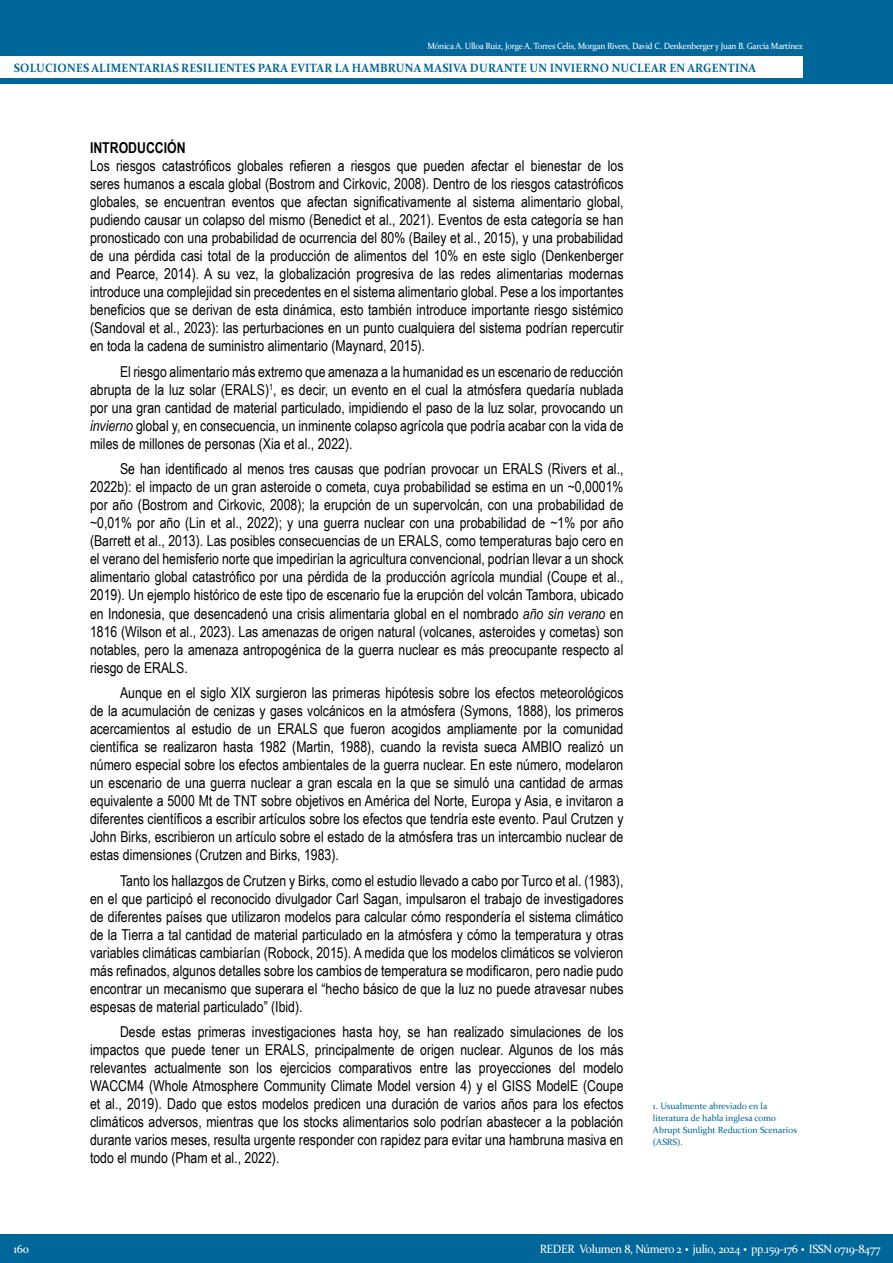
<style>
.page{position:relative;width:893px;height:1263px;background:#fff}
.page>*{position:absolute;margin:0;border:0;box-sizing:border-box;transform-origin:0 0}
.Cuerpo{font:15px/18px "Arial Narrow";color:#000;text-align:justify}
.Cuerpo_PRIMER_PÁRRAF{font:15px/18px "Arial Narrow";color:#000;text-align:justify}
.Subtítulos{font:700 15px "Arial Narrow";color:#000}
.t1{font:700 12px "Constantia";letter-spacing:.02em;color:#00679b;scale:.95 1}
.t2{font:12px "Constantia";letter-spacing:-.025em;color:#fff;scale:.95 1}
.Notas{font:9px/12px "Constantia";color:#00679b}
.t3{font:9px "Constantia";letter-spacing:-.025em;color:#fff;scale:.95 1}
.s1{font-style:italic}
.s2{font-weight:700;font-size:18px}
</style>
<div class="page">
<div style="left:0;top:0;width:893px;height:84px;background:#00679b"></div>
<div style="left:0;top:56px;width:803px;height:22px;background:#fff"></div>
<div style="left:0;top:1234px;width:893px;height:29px;background:#00679b"></div>
<p class="t3" style="left:427px;top:40px;width:397px">Mónica A. Ulloa Ruiz, Jorge A. Torres Celis, Morgan Rivers, David C. Denkenberger y Juan B. García Martínez</p>
<p class="t1" style="left:14px;top:59px;width:783px">SOLUCIONES ALIMENTARIAS RESILIENTES PARA EVITAR LA HAMBRUNA MASIVA DURANTE UN INVIERNO NUCLEAR EN ARGENTINA</p>
<p class="Subtítulos" style="left:90px;top:137px;width:97px">INTRODUCCIÓN</p>
<p class="Cuerpo_PRIMER_PÁRRAF" style="left:90px;top:157px;width:535px">Los riesgos catastróficos globales refieren a riesgos que pueden afectar el bienestar de los seres humanos a escala global (Bostrom and Cirkovic, 2008). Dentro de los riesgos catastróficos globales, se encuentran eventos que afectan significativamente al sistema alimentario global, pudiendo causar un colapso del mismo (Benedict et al., 2021). Eventos de esta categoría se han pronosticado con una probabilidad de ocurrencia del 80% (Bailey et al., 2015), y una probabilidad de una pérdida casi total de la producción de alimentos del 10% en este siglo (Denkenberger and Pearce, 2014). A su vez, la globalización progresiva de las redes alimentarias modernas introduce una complejidad sin precedentes en el sistema alimentario global. Pese a los importantes beneficios que se derivan de esta dinámica, esto también introduce importante riesgo sistémico (Sandoval et al., 2023): las perturbaciones en un punto cualquiera del sistema podrían repercutir en toda la cadena de suministro alimentario (Maynard, 2015).</p>
<p class="Cuerpo" style="left:90px;top:362px;width:535px;text-indent:30px">El riesgo alimentario más extremo que amenaza a la humanidad es un escenario de reducción abrupta de la luz solar (ERALS)<sup>1</sup>, es decir, un evento en el cual la atmósfera quedaría nublada por una gran cantidad de material particulado, impidiendo el paso de la luz solar, provocando un <span class="s1">invierno</span> global y, en consecuencia, un inminente colapso agrícola que podría acabar con la vida de miles de millones de personas (Xia et al., 2022).</p>
<p class="Cuerpo" style="left:90px;top:460px;width:535px;text-indent:30px">Se han identificado al menos tres causas que podrían provocar un ERALS (Rivers et al., 2022b): el impacto de un gran asteroide o cometa, cuya probabilidad se estima en un ~0,0001% por año (Bostrom and Cirkovic, 2008); la erupción de un supervolcán, con una probabilidad de ~0,01% por año (Lin et al., 2022); y una guerra nuclear con una probabilidad de ~1% por año (Barrett et al., 2013). Las posibles consecuencias de un ERALS, como temperaturas bajo cero en el verano del hemisferio norte que impedirían la agricultura convencional, podrían llevar a un shock alimentario global catastrófico por una pérdida de la producción agrícola mundial (Coupe et al., 2019). Un ejemplo histórico de este tipo de escenario fue la erupción del volcán Tambora, ubicado en Indonesia, que desencadenó una crisis alimentaria global en el nombrado <span class="s1">año sin verano</span> en 1816 (Wilson et al., 2023). Las amenazas de origen natural (volcanes, asteroides y cometas) son notables, pero la amenaza antropogénica de la guerra nuclear es más preocupante respecto al riesgo de ERALS.</p>
<p class="Cuerpo" style="left:90px;top:683px;width:535px;text-indent:30px">Aunque en el siglo XIX surgieron las primeras hipótesis sobre los efectos meteorológicos de la acumulación de cenizas y gases volcánicos en la atmósfera (Symons, 1888), los primeros acercamientos al estudio de un ERALS que fueron acogidos ampliamente por la comunidad científica se realizaron hasta 1982 (Martin, 1988), cuando la revista sueca AMBIO realizó un número especial sobre los efectos ambientales de la guerra nuclear. En este número, modelaron un escenario de una guerra nuclear a gran escala en la que se simuló una cantidad de armas equivalente a 5000 Mt de TNT sobre objetivos en América del Norte, Europa y Asia, e invitaron a diferentes científicos a escribir artículos sobre los efectos que tendría este evento. Paul Crutzen y John Birks, escribieron un artículo sobre el estado de la atmósfera tras un intercambio nuclear de estas dimensiones (Crutzen and Birks, 1983).</p>
<p class="Cuerpo" style="left:90px;top:871px;width:535px;text-indent:30px">Tanto los hallazgos de Crutzen y Birks, como el estudio llevado a cabo por Turco et al. (1983), en el que participó el reconocido divulgador Carl Sagan, impulsaron el trabajo de investigadores de diferentes países que utilizaron modelos para calcular cómo respondería el sistema climático de la Tierra a tal cantidad de material particulado en la atmósfera y cómo la temperatura y otras variables climáticas cambiarían (Robock, 2015). A medida que los modelos climáticos se volvieron más refinados, algunos detalles sobre los cambios de temperatura se modificaron, pero nadie pudo encontrar un mecanismo que superara el “hecho básico de que la luz no puede atravesar nubes espesas de material particulado” (Ibid).</p>
<p class="Cuerpo" style="left:90px;top:1022px;width:535px;text-indent:30px">Desde estas primeras investigaciones hasta hoy, se han realizado simulaciones de los impactos que puede tener un ERALS, principalmente de origen nuclear. Algunos de los más relevantes actualmente son los ejercicios comparativos entre las proyecciones del modelo WACCM4 (Whole Atmosphere Community Climate Model version 4) y el GISS ModelE (Coupe et al., 2019). Dado que estos modelos predicen una duración de varios años para los efectos climáticos adversos, mientras que los stocks alimentarios solo podrían abastecer a la población durante varios meses, resulta urgente responder con rapidez para evitar una hambruna masiva en todo el mundo (Pham et al., 2022).</p>
<p class="Notas" style="left:653px;top:1100px;width:145px">1. Usualmente abreviado en la literatura de habla inglesa como<br>Abrupt Sunlight Reduction Scenarios (ASRS).</p>
<p class="t2" style="left:14px;top:1241px;width:18px">160</p>
<p class="t2" style="left:540px;top:1240px;width:360px">REDER Volumen 8, Número 2 <span class="s2">·</span> julio, 2024 <span class="s2">·</span> pp.159-176 <span class="s2">·</span> ISSN 0719-8477</p>
</div>
